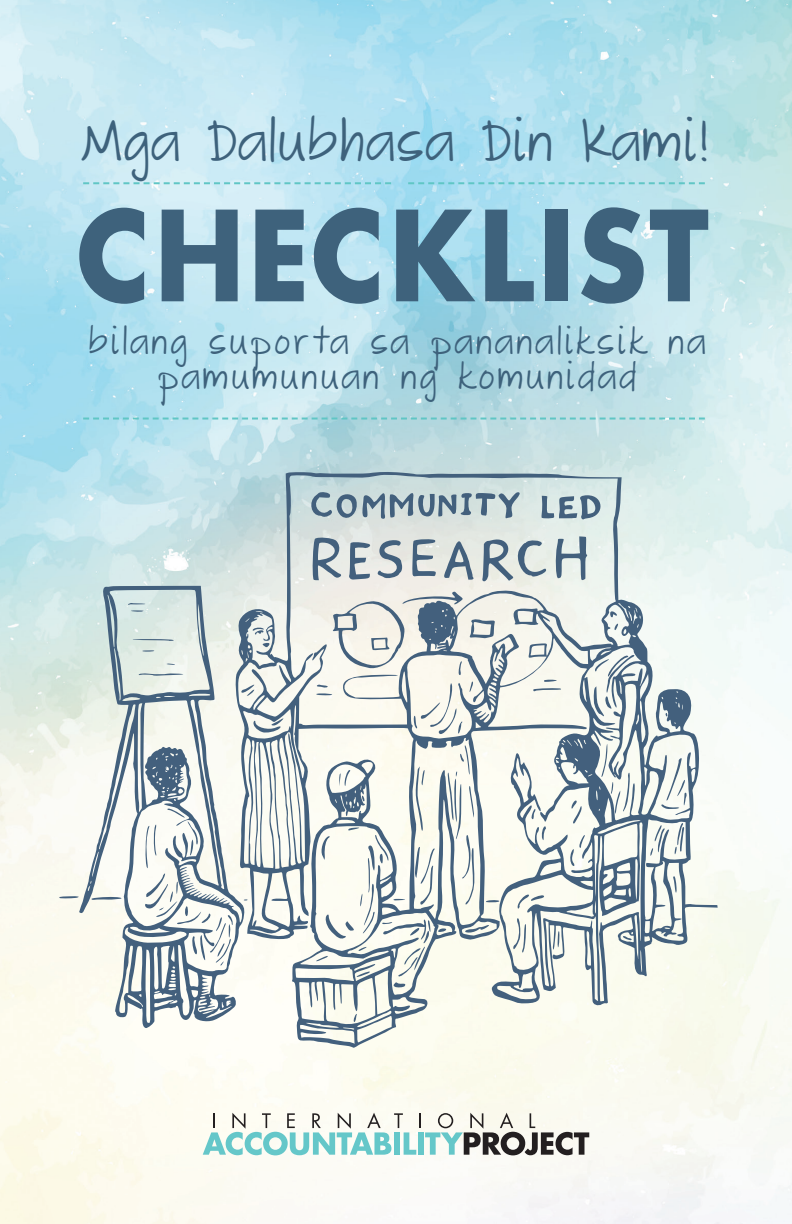
<style>
.page{position:relative;width:792px;height:1224px;background:#fff}
.page>*{position:absolute;margin:0;border:0;box-sizing:border-box;transform-origin:0 0}
.t1{font:137.4px "Futura T Bold";color:#3e627c;scale:.93 1}
.t2{font:49.8px "The Great Escape";letter-spacing:.04em;color:#3e627c}
.t3{font:31.8px/35px "The Great Escape";letter-spacing:.1em;color:#3e627c;text-align:center}
</style>
<div class="page">
<img style="left:0;top:0;width:792px;height:1224px">
<svg style="left:203px;top:1113px;width:386px;height:42px"></svg>
<svg style="left:16px;top:444px;width:702px;height:626px"></svg>
<svg style="left:83px;top:182px;width:308px;height:2px"></svg>
<svg style="left:83px;top:418px;width:622px;height:2px"></svg>
<svg style="left:408px;top:182px;width:297px;height:2px"></svg>
<p class="t2" style="left:82px;top:115px;width:627px">Mga Dalubhasa Din Kami!</p>
<p class="t1" style="left:74px;top:174px;width:684px">CHECKLIST</p>
<p class="t3" style="left:88px;top:325px;width:619px">bilang supor ta sa pananaliksik na pamumunuan ng komunidad</p>
</div>
